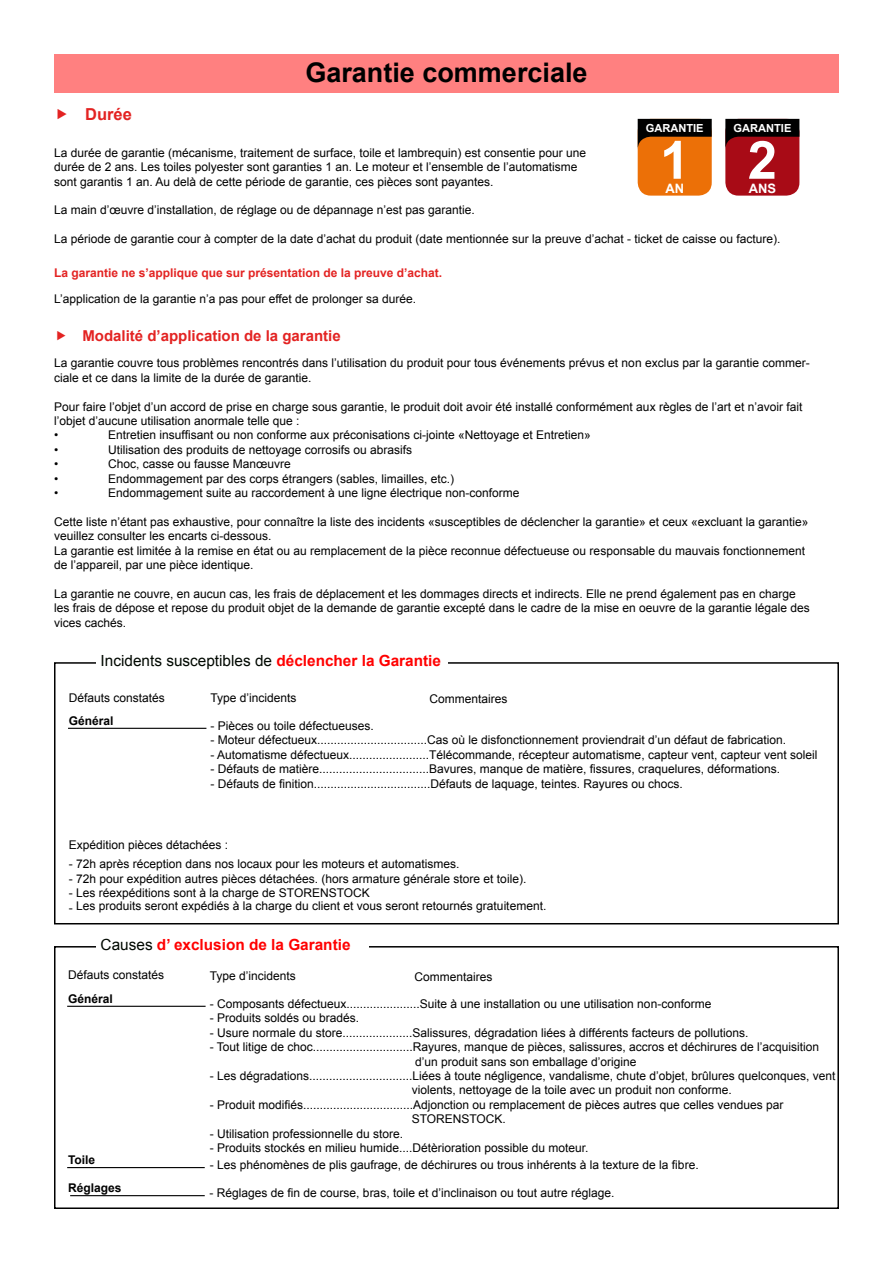
<style>
.page{position:relative;width:893px;height:1263px;background:#fff}
.page>*{position:absolute;margin:0;border:0;box-sizing:border-box;transform-origin:0 0}
.t1{font:700 52.8px "Arial";color:#fff}
.t2{font:700 27px "Arial";color:#000}
.t3{font:700 16.5px "Arial";color:#e32322}
.t4{font:15.3px "Arial";color:#000800}
.t5{font:700 15.3px "Arial";color:#f00}
.t6{font:700 15px "Arial";color:#e32322}
.t7{font:700 12.9px "Arial";color:#fff}
.t8{font:12px/14.4px "Arial";color:#000}
.t9{font:700 12px "Arial";color:#e32322}
.t10{font:700 12px "Arial";color:#000}
.t11{font:700 11.1px "Arial";color:#fff}
.s1{font-weight:700;color:#f00}
.s2{font-weight:400;color:#000800}
</style>
<div class="page">
<div style="left:54px;top:54px;width:785px;height:38px;background:#ff8080"></div>
<div style="left:54px;top:946px;width:785px;height:263px;border:2px solid #000"></div>
<div style="left:96px;top:939px;width:273px;height:17px;background:#fff"></div>
<hr style="left:67px;top:1006px;width:139px;height:1px;background:#000">
<hr style="left:67px;top:1167px;width:138px;height:1px;background:#000">
<hr style="left:70px;top:1195px;width:135px;height:1px;background:#000">
<div style="left:54px;top:662px;width:785px;height:262px;border:2px solid #000"></div>
<div style="left:96px;top:655px;width:352px;height:14px;background:#fff"></div>
<hr style="left:68px;top:728px;width:138px;height:1px;background:#000">
<div style="left:725px;top:119px;width:74px;height:77px;background:#a80b16;border-radius:13px"></div>
<svg style="left:725px;top:119px;width:74px;height:31px"></svg>
<div style="left:638px;top:119px;width:74px;height:77px;background:#ec7007;border-radius:13px"></div>
<svg style="left:638px;top:119px;width:74px;height:31px"></svg>
<h2 class="t2" style="left:305px;top:55px;width:284px">Garantie commerciale</h2>
<h3 class="t3" style="left:85px;top:103px;width:48px">Durée</h3>
<p class="t8" style="left:54px;top:146px;width:534px">La durée de garantie (mécanisme, traitement de surface, toile et lambrequin) est consentie pour une durée de 2 ans. Les toiles polyester sont garanties 1 an. Le moteur et l’ensemble de l’automatisme sont garantis 1 an. Au delà de cette période de garantie, ces pièces sont payantes.</p>
<p class="t8" style="left:54px;top:203px;width:422px">La main d’œuvre d’installation, de réglage ou de dépannage n’est pas garantie.</p>
<p class="t8" style="left:54px;top:232px;width:728px">La période de garantie cour à compter de la date d’achat du produit (date mentionnée sur la preuve d’achat - ticket de caisse ou facture).</p>
<p class="t9" style="left:54px;top:264px;width:390px">La garantie ne s’applique que sur présentation de la preuve d’achat.</p>
<p class="t8" style="left:54px;top:291px;width:364px">L’application de la garantie n’a pas pour effet de prolonger sa durée.</p>
<p class="t6" style="left:82px;top:326px;width:260px">Modalité d’application de la garantie</p>
<p class="t8" style="left:54px;top:356px;width:757px">La garantie couvre tous problèmes rencontrés dans l’utilisation du produit pour tous événements prévus et non exclus par la garantie commer&shy;ciale et ce dans la limite de la durée de garantie.</p>
<p class="t8" style="left:54px;top:399px;width:750px">Pour faire l’objet d’un accord de prise en charge sous garantie, le produit doit avoir été installé conformément aux règles de l’art et n’avoir fait l’objet d’aucune utilisation anormale telle que :<br>•</p>
<p class="t11" style="left:646px;top:121px;width:60px">GARANTIE</p>
<p class="t11" style="left:733px;top:121px;width:60px">GARANTIE</p>
<h1 class="t1" style="left:660px;top:125px;width:31px">1</h1>
<p class="t7" style="left:665px;top:180px;width:20px">AN</p>
<h1 class="t1" style="left:748px;top:125px;width:31px">2</h1>
<p class="t7" style="left:749px;top:180px;width:29px">ANS</p>
<p class="t8" style="left:108px;top:428px;width:484px">Entretien insuffisant ou non conforme aux préconisations ci-jointe «Nettoyage et Entretien»</p>
<p class="t8" style="left:54px;top:443px;width:6px">•</p>
<p class="t8" style="left:108px;top:443px;width:306px">Utilisation des produits de nettoyage corrosifs ou abrasifs</p>
<p class="t8" style="left:54px;top:457px;width:6px">•</p>
<p class="t8" style="left:108px;top:457px;width:184px">Choc, casse ou fausse Manœuvre</p>
<p class="t8" style="left:54px;top:471px;width:6px">•</p>
<p class="t8" style="left:108px;top:471px;width:348px">Endommagement par des corps étrangers (sables, limailles, etc.)</p>
<p class="t8" style="left:54px;top:486px;width:6px">•</p>
<p class="t8" style="left:108px;top:486px;width:413px">Endommagement suite au raccordement à une ligne électrique non-conforme</p>
<p class="t8" style="left:54px;top:515px;width:756px">Cette liste n’étant pas exhaustive, pour connaître la liste des incidents «susceptibles de déclencher la garantie» et ceux «excluant la garantie» veuillez consulter les encarts ci-dessous.<br>La garantie est limitée à la remise en état ou au remplacement de la pièce reconnue défectueuse ou responsable du mauvais fonctionnement de l’appareil, par une pièce identique.</p>
<p class="t8" style="left:54px;top:587px;width:757px">La garantie ne couvre, en aucun cas, les frais de déplacement et les dommages directs et indirects. Elle ne prend également pas en charge les frais de dépose et repose du produit objet de la demande de garantie excepté dans le cadre de la mise en oeuvre de la garantie légale des vices cachés.</p>
<p class="t4" style="left:101px;top:651px;width:342px">Incidents susceptibles de <span class="s1">déclencher la Garantie</span></p>
<p class="t8" style="left:69px;top:690px;width:98px">Défauts constatés</p>
<p class="t8" style="left:211px;top:691px;width:88px">Type d’incidents</p>
<p class="t8" style="left:429px;top:692px;width:80px">Commentaires</p>
<p class="t10" style="left:69px;top:713px;width:46px">Général</p>
<p class="t8" style="left:210px;top:719px;width:165px">- Pièces ou toile défectueuses.</p>
<p class="t8" style="left:210px;top:733px;width:577px">- Moteur défectueux.................................Cas où le disfonctionnement proviendrait d’un défaut de fabrication.</p>
<p class="t8" style="left:210px;top:747px;width:608px">- Automatisme défectueux........................Télécommande, récepteur automatisme, capteur vent, capteur vent soleil</p>
<p class="t8" style="left:210px;top:762px;width:571px">- Défauts de matière.................................Bavures, manque de matière, fissures, craquelures, déformations.</p>
<p class="t8" style="left:210px;top:776px;width:474px">- Défauts de finition...................................Défauts de laquage, teintes. Rayures ou chocs.</p>
<p class="t8" style="left:69px;top:838px;width:161px">Expédition pièces détachées :</p>
<p class="t8" style="left:69px;top:857px;width:392px">- 72h après réception dans nos locaux pour les moteurs et automatismes.</p>
<p class="t8" style="left:69px;top:871px;width:459px">- 72h pour expédition autres pièces détachées. (hors armature générale store et toile).</p>
<p class="t8" style="left:69px;top:886px;width:303px">- Les réexpéditions sont à la charge de STORENSTOCK</p>
<p class="t8" style="left:69px;top:899px;width:479px">- Les produits seront expédiés à la charge du client et vous seront retournés gratuitement.</p>
<p class="t5" style="left:101px;top:934px;width:251px"><span class="s2">Causes</span> d’ exclusion de la Garantie</p>
<p class="t8" style="left:68px;top:968px;width:98px">Défauts constatés</p>
<p class="t8" style="left:210px;top:969px;width:88px">Type d’incidents</p>
<p class="t8" style="left:414px;top:969px;width:80px">Commentaires</p>
<p class="t10" style="left:68px;top:991px;width:46px">Général</p>
<p class="t8" style="left:210px;top:997px;width:503px">- Composants défectueux......................Suite à une installation ou une utilisation non-conforme</p>
<p class="t8" style="left:210px;top:1011px;width:151px">- Produits soldés ou bradés.</p>
<p class="t8" style="left:210px;top:1025px;width:540px">- Usure normale du store.....................Salissures, dégradation liées à différents facteurs de pollutions.</p>
<p class="t8" style="left:415px;top:1040px;width:406px;text-indent:-205px">- Tout litige de choc..............................Rayures, manque de pièces, salissures, accros et déchirures de l’acquisition d’un produit sans son emballage d’origine</p>
<p class="t8" style="left:412px;top:1069px;width:425px;text-indent:-202px">- Les dégradations...............................Liées à toute négligence, vandalisme, chute d’objet, brûlures quelconques, vent violents, nettoyage de la toile avec un produit non conforme.</p>
<p class="t8" style="left:412px;top:1097px;width:373px;text-indent:-202px">- Produit modifiés.................................Adjonction ou remplacement de pièces autres que celles vendues par<br>STORENSTOCK.</p>
<p class="t8" style="left:210px;top:1126px;width:195px">- Utilisation professionnelle du store.</p>
<p class="t8" style="left:210px;top:1141px;width:380px">- Produits stockés en milieu humide....Détèrioration possible du moteur.</p>
<p class="t10" style="left:68px;top:1152px;width:29px">Toile</p>
<p class="t8" style="left:210px;top:1158px;width:490px">- Les phénomènes de plis gaufrage, de déchirures ou trous inhérents à la texture de la fibre.</p>
<p class="t10" style="left:68px;top:1180px;width:55px">Réglages</p>
<p class="t8" style="left:210px;top:1186px;width:406px">- Réglages de fin de course, bras, toile et d’inclinaison ou tout autre réglage.</p>
</div>
